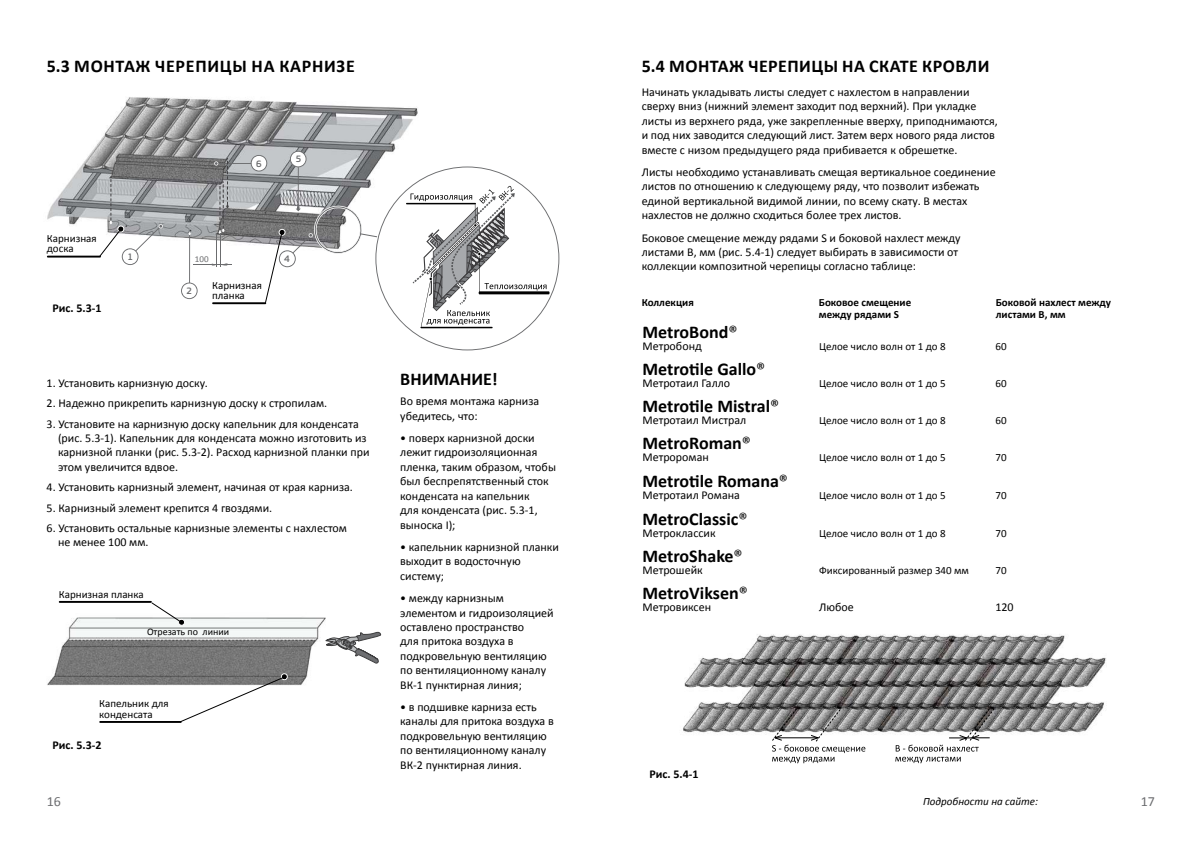
<style>
.page{position:relative;width:1191px;height:842px;background:#fff}
.page>*{position:absolute;margin:0;border:0;box-sizing:border-box;transform-origin:0 0}
.t1{font:700 18px "Calibri";color:#000}
.t2{font:700 18px "Calibri";letter-spacing:.025em;color:#000}
.t3{font:700 18px "Calibri";letter-spacing:.04em;color:#000}
.t4{font:14px "Calibri";color:#6d6e71}
.t5{font:12px/14.4px "Calibri";color:#000}
.t6{font:700 12px "Calibri";color:#000}
.t7{font:11px/10px "Calibri";color:#000}
.t8{font:700 11px/12px "Calibri";color:#000}
.t9{font:italic 11px "Calibri";color:#000}
.t10{font:10px "Calibri";color:#000}
.t11{font:500 9.9px "PF Square Sans Pro";color:#6b6c6e}
.t12{font:500 9.8px "PF Square Sans Pro";color:#6b6c6e}
.t13{font:500 9.7px "PF Square Sans Pro";color:#6b6c6e}
.t14{font:9px "Calibri";color:#6b6c6e}
.s1{font-weight:400}
</style>
<div class="page">
<img style="left:47px;top:97px;width:371px;height:208px">
<img style="left:47px;top:617px;width:279px;height:69px">
<svg style="left:325px;top:632px;width:56px;height:32px"></svg>
<hr style="left:47px;top:256px;width:54px;height:2px;background:#000">
<svg style="left:150px;top:602px;width:36px;height:24px"></svg>
<hr style="left:99px;top:721px;width:83px;height:2px;background:#000">
<hr style="left:59px;top:601px;width:93px;height:2px;background:#000">
<svg style="left:179px;top:673px;width:109px;height:50px"></svg>
<hr style="left:216px;top:163px;width:35px;height:1px;background:#6b6c6e">
<svg style="left:181px;top:282px;width:17px;height:17px"></svg>
<hr style="left:189px;top:235px;width:1px;height:48px;background:#6b6c6e">
<hr style="left:212px;top:302px;width:54px;height:2px;background:#000">
<svg style="left:250px;top:151px;width:310px;height:200px"></svg>
<hr style="left:406px;top:203px;width:70px;height:1px;background:#000">
<svg style="left:98px;top:176px;width:65px;height:90px"></svg>
<svg style="left:214px;top:158px;width:15px;height:76px"></svg>
<hr style="left:221px;top:234px;width:1px;height:33px;background:#6b6c6e">
<hr style="left:217px;top:234px;width:1px;height:33px;background:#6b6c6e">
<hr style="left:193px;top:264px;width:38px;height:1px;background:#6b6c6e">
<svg style="left:212px;top:263px;width:16px;height:3px"></svg>
<img style="left:683px;top:634px;width:423px;height:130px">
<svg style="left:771px;top:708px;width:94px;height:55px"></svg>
<svg style="left:895px;top:708px;width:100px;height:55px"></svg>
<h1 class="t3" style="left:47px;top:54px;width:309px">5.3 МОНТАЖ ЧЕРЕПИЦЫ НА КАРНИЗЕ</h1>
<p class="t7" style="left:47px;top:233px;width:51px">Карнизная доска</p>
<p class="t6" style="left:52px;top:300px;width:51px">Рис. 5.3-1</p>
<p class="t13" style="left:256px;top:158px;width:7px">6</p>
<p class="t13" style="left:296px;top:154px;width:7px">5</p>
<p class="t12" style="left:127px;top:251px;width:7px">1</p>
<p class="t11" style="left:284px;top:253px;width:7px">4</p>
<p class="t7" style="left:212px;top:280px;width:51px">Карнизная планка</p>
<p class="t14" style="left:195px;top:253px;width:15px">100</p>
<p class="t13" style="left:186px;top:285px;width:7px">2</p>
<p class="t5" style="left:47px;top:376px;width:163px">1. Установить карнизную доску.</p>
<p class="t5" style="left:47px;top:396px;width:282px">2. Надежно прикрепить карнизную доску к стропилам.</p>
<p class="t5" style="left:58px;top:416px;width:313px;text-indent:-11px">3. Установите на карнизную доску капельник для конденсата (рис. 5.3-1). Капельник для конденсата можно изготовить из карнизной планки (рис. 5.3-2). Расход карнизной планки при этом увеличится вдвое.</p>
<p class="t5" style="left:47px;top:480px;width:308px">4. Установить карнизный элемент, начиная от края карниза.</p>
<p class="t5" style="left:47px;top:500px;width:227px">5. Карнизный элемент крепится 4 гвоздями.</p>
<p class="t5" style="left:58px;top:521px;width:290px;text-indent:-11px">6. Установить остальные карнизные элементы с нахлестом не менее 100 мм.</p>
<p class="t7" style="left:59px;top:589px;width:86px">Карнизная планка</p>
<p class="t10" style="left:147px;top:626px;width:84px">Отрезать по линии</p>
<p class="t7" style="left:99px;top:697px;width:71px;line-height:11px">Капельник для конденсата</p>
<p class="t6" style="left:52px;top:737px;width:51px">Рис. 5.3-2</p>
<h1 class="t1" style="left:400px;top:367px;width:99px">ВНИМАНИЕ!</h1>
<p class="t5" style="left:400px;top:394px;width:140px">Во время монтажа карниза убедитесь, что:</p>
<p class="t5" style="left:400px;top:431px;width:157px">• поверх карнизной доски лежит гидроизоляционная пленка, таким образом, чтобы был беспрепятственный сток конденсата на капельник<br>для конденсата (рис. 5.3-1, выноска I);</p>
<p class="t5" style="left:400px;top:540px;width:160px">• капельник карнизной планки выходит в водосточную систему;</p>
<p class="t5" style="left:400px;top:591px;width:155px">• между карнизным элементом и гидроизоляцией оставлено пространство<br>для притока воздуха в подкровельную вентиляцию по вентиляционному каналу<br>ВК-1 пунктирная линия;</p>
<p class="t5" style="left:400px;top:700px;width:155px">• в подшивке карниза есть каналы для притока воздуха в подкровельную вентиляцию по вентиляционному каналу<br>ВК-2 пунктирная линия.</p>
<h1 class="t2" style="left:642px;top:54px;width:349px">5.4 МОНТАЖ ЧЕРЕПИЦЫ НА СКАТЕ КРОВЛИ</h1>
<p class="t5" style="left:642px;top:85px;width:358px">Начинать укладывать листы следует с нахлестом в направлении сверху вниз (нижний элемент заходит под верхний). При укладке листы из верхнего ряда, уже закрепленные вверху, приподнимаются, и под них заводится следующий лист. Затем верх нового ряда листов вместе с низом предыдущего ряда прибивается к обрешетке.</p>
<p class="t5" style="left:642px;top:165px;width:355px">Листы необходимо устанавливать смещая вертикальное соединение листов по отношению к следующему ряду, что позволит избежать единой вертикальной видимой линии, по всему скату. В местах нахлестов не должно сходиться более трех листов.</p>
<p class="t5" style="left:642px;top:230px;width:320px">Боковое смещение между рядами S и боковой нахлест между листами В, мм (рис. 5.4-1) следует выбирать в зависимости от коллекции композитной черепицы согласно таблице:</p>
<p class="t8" style="left:642px;top:296px;width:54px">Коллекция</p>
<p class="t8" style="left:819px;top:296px;width:94px">Боковое смещение между рядами S</p>
<p class="t8" style="left:995px;top:296px;width:117px">Боковой нахлест между листами В, мм</p>
<h1 class="t1" style="left:642px;top:321px;width:96px">MetroBond<span class="s1">®</span></h1>
<p class="t5" style="left:642px;top:339px;width:61px">Метробонд</p>
<h1 class="t1" style="left:642px;top:358px;width:124px">Metrotile Gallo<span class="s1">®</span></h1>
<p class="t5" style="left:642px;top:376px;width:89px">Метротаил Галло</p>
<h1 class="t1" style="left:642px;top:395px;width:138px">Metrotile Mistral<span class="s1">®</span></h1>
<p class="t5" style="left:642px;top:413px;width:105px">Метротаил Мистрал</p>
<h1 class="t1" style="left:642px;top:432px;width:110px">MetroRoman<span class="s1">®</span></h1>
<p class="t5" style="left:642px;top:450px;width:68px">Метророман</p>
<h1 class="t1" style="left:642px;top:469px;width:147px">Metrotile Romana<span class="s1">®</span></h1>
<p class="t5" style="left:642px;top:487px;width:99px">Метротаил Романа</p>
<h1 class="t1" style="left:642px;top:507px;width:107px">MetroClassic<span class="s1">®</span></h1>
<p class="t5" style="left:642px;top:525px;width:75px">Метроклассик</p>
<h1 class="t1" style="left:642px;top:544px;width:102px">MetroShake<span class="s1">®</span></h1>
<p class="t5" style="left:642px;top:563px;width:62px">Метрошейк</p>
<h1 class="t1" style="left:642px;top:581px;width:107px">MetroViksen<span class="s1">®</span></h1>
<p class="t5" style="left:642px;top:600px;width:70px">Метровиксен</p>
<p class="t7" style="left:819px;top:341px;width:128px">Целое число волн от 1 до 8</p>
<p class="t7" style="left:819px;top:379px;width:128px">Целое число волн от 1 до 5</p>
<p class="t7" style="left:819px;top:416px;width:128px">Целое число волн от 1 до 8</p>
<p class="t7" style="left:819px;top:453px;width:128px">Целое число волн от 1 до 5</p>
<p class="t7" style="left:819px;top:490px;width:128px">Целое число волн от 1 до 5</p>
<p class="t7" style="left:819px;top:528px;width:128px">Целое число волн от 1 до 8</p>
<p class="t7" style="left:819px;top:565px;width:151px">Фиксированный размер 340 мм</p>
<p class="t5" style="left:819px;top:600px;width:36px">Любое</p>
<p class="t7" style="left:995px;top:341px;width:13px">60</p>
<p class="t7" style="left:995px;top:379px;width:13px">60</p>
<p class="t7" style="left:995px;top:416px;width:13px">60</p>
<p class="t7" style="left:995px;top:453px;width:13px">70</p>
<p class="t7" style="left:995px;top:490px;width:13px">70</p>
<p class="t7" style="left:995px;top:528px;width:13px">70</p>
<p class="t7" style="left:995px;top:565px;width:13px">70</p>
<p class="t5" style="left:995px;top:600px;width:20px">120</p>
<p class="t6" style="left:649px;top:766px;width:51px">Рис. 5.4-1</p>
<p class="t4" style="left:47px;top:792px;width:16px">16</p>
<p class="t9" style="left:923px;top:794px;width:117px">Подробности на сайте:</p>
<p class="t4" style="left:1140px;top:792px;width:16px">17</p>
</div>
